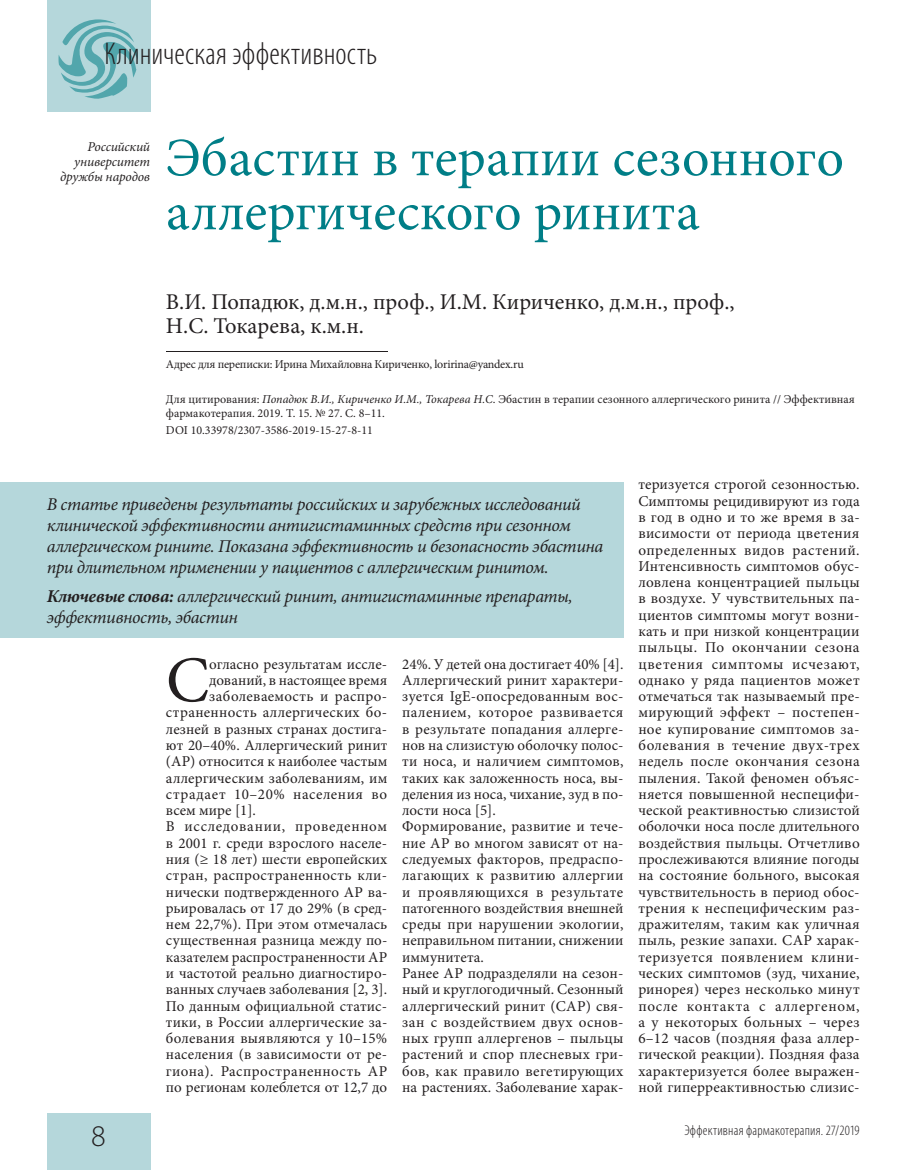
<style>
.page{position:relative;width:915px;height:1170px;background:#fff}
.page>*{position:absolute;margin:0;border:0;box-sizing:border-box;transform-origin:0 0}
.t1{font:65.1px "Minion Pro";color:#231f20}
.t2{font:54px/54px "Minion Pro";color:#007e87}
.t3{font:300 condensed 31.5px "Myriad Pro";letter-spacing:.01em;color:#231f20}
.t4{font:300 30px "Myriad Pro";color:#231f20}
.t5{font:22.5px/24px "Minion Pro";color:#231f20}
.t6{font:italic 18px/21px "Minion Pro";letter-spacing:-.02em;color:#231f20}
.t7{font:15px/16.2px "Minion Pro";letter-spacing:.01em;color:#231f20}
.t8{font:15px "Minion Pro";letter-spacing:.03em;color:#231f20}
.t9{font:15px "Minion Pro";letter-spacing:.04em;color:#231f20}
.t10{font:15px "Minion Pro";letter-spacing:.05em;color:#231f20}
.t11{font:300 condensed 14.25px "Myriad Pro";letter-spacing:.015em;color:#231f20}
.t12{font:italic 13.5px/15px "Minion Pro";letter-spacing:-.01em;color:#231f20;text-align:right}
.t13{font:12px/13.5px "Minion Pro";color:#231f20}
.t14{font:12px "Minion Pro";letter-spacing:-.02em;color:#231f20}
.s1{font-style:italic}
.s2{font-weight:700}
</style>
<div class="page">
<div style="left:47px;top:0;width:103px;height:111px;background:#b5d7db"></div>
<div style="left:47px;top:1113px;width:103px;height:56px;background:#b5d7db"></div>
<svg style="left:58px;top:19px;width:80px;height:80px"></svg>
<hr style="left:166px;top:351px;width:221px;height:1px;background:#231f20">
<div style="left:0;top:482px;width:623px;height:155px;background:#b5d7db"></div>
<h3 class="t3" style="left:104px;top:35px;width:274px">Клиническая эффективность</h3>
<p class="t12" style="left:60px;top:139px;width:91px">Российский университет дружбы народов</p>
<h2 class="t2" style="left:166px;top:131px;width:679px">Эбастин в терапии сезонного аллергического ринита</h2>
<h3 class="t5" style="left:166px;top:290px;width:570px">В.И. Попадюк, д.м.н., проф., И.М. Кириченко, д.м.н., проф.,<br>Н.С. Токарева, к.м.н.</h3>
<p class="t14" style="left:166px;top:356px;width:359px">Адрес для переписки: Ирина Михайловна Кириченко, loririna@yandex.ru</p>
<p class="t13" style="left:166px;top:392px;width:690px">Для цитирования: <span class="s1">Попадюк В.И., Кириченко И.М., Токарева Н.С</span>. Эбастин в терапии сезонного аллергического ринита // Эффективная фармакотерапия. 2019. Т. 15. № 27. C. 8–11.</p>
<p class="t13" style="left:166px;top:423px;width:208px">DOI 10.33978/2307-3586-2019-15-27-8-11</p>
<p class="t6" style="left:47px;top:493px;width:558px">В статье приведены результаты российских и зарубежных исследований клинической эффективности антигистаминных средств при сезонном аллергическом рините. Показана эффективность и безопасность эбастина при длительном применении у пациентов с аллергическим ринитом.</p>
<p class="t6" style="left:47px;top:586px;width:527px"><span class="s2">Ключевые слова:</span> аллергический ринит, антигистаминные препараты, эффективность, эбастин</p>
<h1 class="t1" style="left:166px;top:636px;width:45px">С</h1>
<p class="t7" style="left:209px;top:655px;width:179px">огласно результатам иссле-</p>
<p class="t7" style="left:209px;top:672px;width:179px">дований, в настоящее время</p>
<p class="t7" style="left:209px;top:688px;width:179px">заболеваемость и распро-</p>
<p class="t7" style="left:166px;top:704px;width:222px">страненность аллергических бо-</p>
<p class="t7" style="left:166px;top:720px;width:223px">лезней в разных странах достига-</p>
<p class="t7" style="left:166px;top:737px;width:223px">ют 20–40%. Аллергический ринит</p>
<p class="t7" style="left:166px;top:753px;width:223px">(АР) относится к наиболее частым</p>
<p class="t7" style="left:166px;top:769px;width:223px">аллергическим заболеваниям, им</p>
<p class="t9" style="left:166px;top:784px;width:223px">страдает 10–20% населения во</p>
<p class="t7" style="left:166px;top:802px;width:91px">всем мире [1].</p>
<p class="t10" style="left:166px;top:816px;width:223px">В исследовании, проведенном</p>
<p class="t7" style="left:166px;top:834px;width:223px">в 2001 г. среди взрослого населе-</p>
<p class="t7" style="left:166px;top:851px;width:223px">ния (≥ 18 лет) шести европейских</p>
<p class="t7" style="left:166px;top:867px;width:223px">стран, распространенность кли-</p>
<p class="t7" style="left:166px;top:883px;width:223px">нически подтвержденного АР ва-</p>
<p class="t7" style="left:166px;top:899px;width:223px">рьировалась от 17 до 29% (в сред-</p>
<p class="t7" style="left:166px;top:916px;width:223px">нем 22,7%). При этом отмечалась</p>
<p class="t7" style="left:166px;top:932px;width:223px">существенная разница между по-</p>
<p class="t7" style="left:166px;top:948px;width:223px">казателем распространенности АР</p>
<p class="t7" style="left:166px;top:965px;width:223px">и частотой реально диагностиро-</p>
<p class="t7" style="left:166px;top:981px;width:223px">ванных случаев заболевания [2, 3].</p>
<p class="t7" style="left:166px;top:997px;width:222px">По данным официальной статис-</p>
<p class="t7" style="left:166px;top:1013px;width:223px">тики, в России аллергические за-</p>
<p class="t7" style="left:166px;top:1030px;width:223px">болевания выявляются у 10–15%</p>
<p class="t7" style="left:166px;top:1046px;width:223px">населения (в зависимости от ре-</p>
<p class="t8" style="left:166px;top:1060px;width:223px">гиона). Распространенность АР</p>
<p class="t7" style="left:166px;top:1078px;width:223px">по регионам колеблется от 12,7 до</p>
<p class="t7" style="left:402px;top:655px;width:223px">24%. У детей она достигает 40% [4].<br>Аллергический ринит характери&shy;зуется IgE-опосредованным вос&shy;палением, которое развивается в результате попадания аллерге&shy;нов на слизистую оболочку полос&shy;ти носа, и наличием симптомов, таких как заложенность носа, вы&shy;деления из носа, чихание, зуд в по&shy;лости носа [5].<br>Формирование, развитие и тече&shy;ние АР во многом зависят от на&shy;следуемых факторов, предраспо&shy;лагающих к развитию аллергии и проявляющихся в результате патогенного воздействия внешней среды при нарушении экологии, неправильном питании, снижении иммунитета.<br>Ранее АР подразделяли на сезон&shy;ный и круглогодичный. Сезонный аллергический ринит (САР) свя&shy;зан с воздействием двух основ&shy;ных групп аллергенов – пыльцы растений и спор плесневых гри&shy;бов, как правило вегетирующих на растениях. Заболевание харак-</p>
<p class="t7" style="left:638px;top:476px;width:223px;text-align:justify">теризуется строгой сезонностью.<br>Симптомы рецидивируют из года в год в одно и то же время в за&shy;висимости от периода цветения определенных видов растений.<br>Интенсивность симптомов обус&shy;ловлена концентрацией пыльцы в воздухе. У чувствительных па&shy;циентов симптомы могут возни&shy;кать и при низкой концентрации пыльцы. По окончании сезона цветения симптомы исчезают, однако у ряда пациентов может отмечаться так называемый пре&shy;мирующий эффект – постепен&shy;ное купирование симптомов за&shy;болевания в течение двух-трех недель после окончания сезона пыления. Такой феномен объяс&shy;няется повышенной неспецифи&shy;ческой реактивностью слизистой оболочки носа после длительного воздействия пыльцы. Отчетливо прослеживаются влияние погоды на состояние больного, высокая чувствительность в период обос&shy;трения к неспецифическим раз&shy;дражителям, таким как уличная пыль, резкие запахи. САР харак&shy;теризуется появлением клини&shy;ческих симптомов (зуд, чихание, ринорея) через несколько минут после контакта с аллергеном, а у некоторых больных – через 6–12 часов (поздняя фаза аллер&shy;гической реакции). Поздняя фаза характеризуется более выражен&shy;ной гиперреактивностью слизис-</p>
<h3 class="t4" style="left:91px;top:1117px;width:16px">8</h3>
<p class="t11" style="left:684px;top:1121px;width:177px">Эффективная фармакотерапия. 27/2019</p>
</div>
